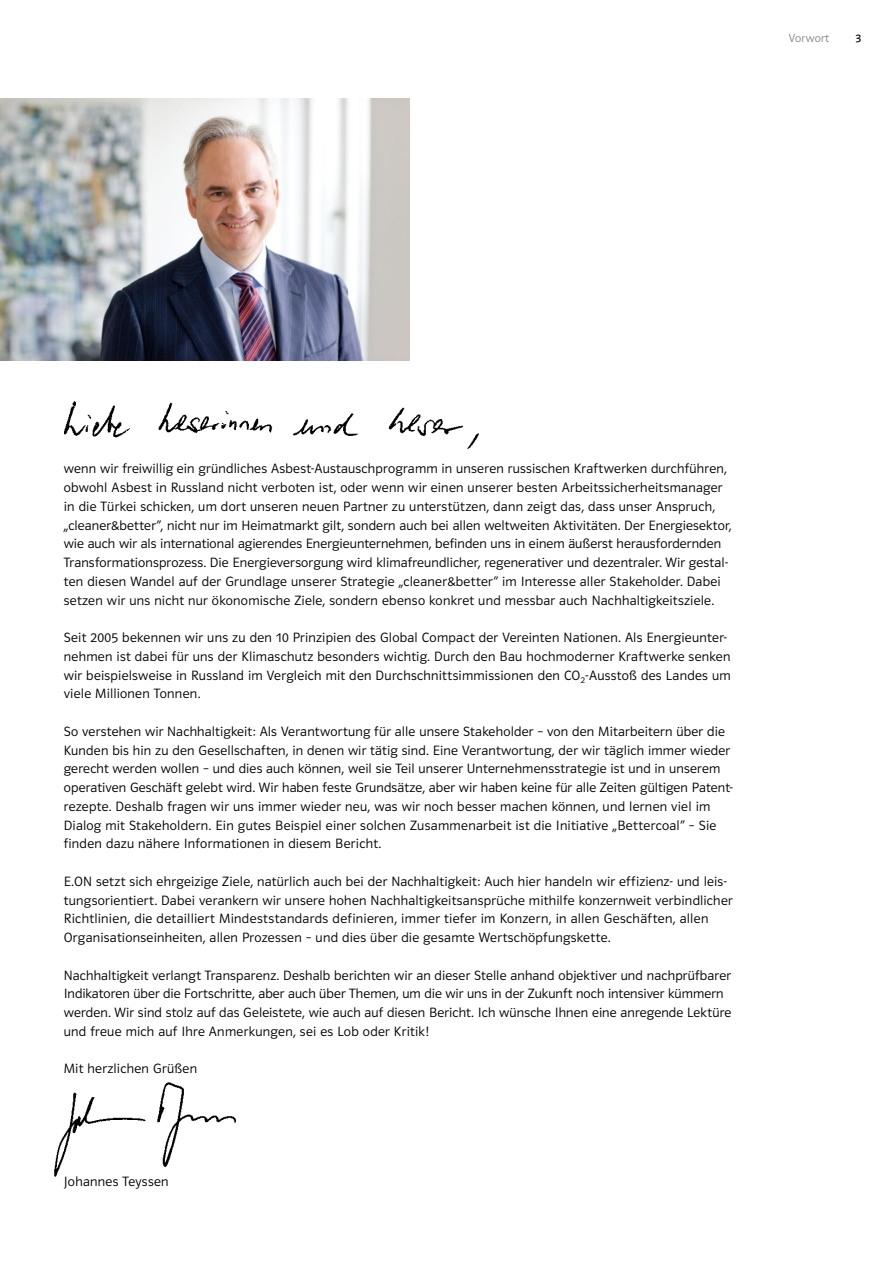
<style>
.page{position:relative;width:893px;height:1263px;background:#fff}
.page>*{position:absolute;margin:0;border:0;box-sizing:border-box;transform-origin:0 0}
.t1{font:13.95px/18.8px "Polo 11 Leicht";letter-spacing:.015em;color:#000}
.t2{font:12px "Polo 11 Leicht";letter-spacing:.015em;color:#878786}
.t3{font:12px "Polo 11 Buch";color:#000}
</style>
<div class="page">
<img style="left:0;top:98px;width:409px;height:263px">
<img style="left:54px;top:1082px;width:182px;height:95px">
<img style="left:64px;top:401px;width:415px;height:48px">
<p class="t2" style="left:789px;top:32px;width:42px">Vorwort</p>
<p class="t3" style="left:855px;top:32px;width:7px">3</p>
<p class="t1" style="left:64px;top:459px;width:669px">wenn wir freiwillig ein gründliches Asbest-Austauschprogramm in unseren russischen Kraftwerken durchführen, obwohl Asbest in Russland nicht verboten ist, oder wenn wir einen unserer besten Arbeitssicherheitsmanager in die Türkei schicken, um dort unseren neuen Partner zu unterstützen, dann zeigt das, dass unser Anspruch, „cleaner&amp;better“, nicht nur im Heimatmarkt gilt, sondern auch bei allen weltweiten Aktivitäten. Der Energiesektor, wie auch wir als international agierendes Energieunternehmen, befinden uns in einem äußerst herausfordernden Transformationsprozess. Die Energieversorgung wird klimafreundlicher, regenerativer und dezentraler. Wir gestal&shy;ten diesen Wandel auf der Grundlage unserer Strategie „cleaner&amp;better“ im Interesse aller Stakeholder. Dabei setzen wir uns nicht nur ökonomische Ziele, sondern ebenso konkret und messbar auch Nachhaltigkeitsziele.</p>
<p class="t1" style="left:64px;top:628px;width:668px">Seit 2005 bekennen wir uns zu den 10 Prinzipien des Global Compact der Vereinten Nationen. Als Energieunter&shy;nehmen ist dabei für uns der Klimaschutz besonders wichtig. Durch den Bau hochmoderner Kraftwerke senken wir beispielsweise in Russland im Vergleich mit den Durchschnittsimmissionen den CO<sub>2</sub>-Ausstoß des Landes um viele Millionen Tonnen.</p>
<p class="t1" style="left:64px;top:722px;width:671px">So verstehen wir Nachhaltigkeit: Als Verantwortung für alle unsere Stakeholder – von den Mitarbeitern über die Kunden bis hin zu den Gesellschaften, in denen wir tätig sind. Eine Verantwortung, der wir täglich immer wieder gerecht werden wollen – und dies auch können, weil sie Teil unserer Unternehmensstrategie ist und in unserem operativen Geschäft gelebt wird. Wir haben feste Grundsätze, aber wir haben keine für alle Zeiten gültigen Patent&shy;rezepte. Deshalb fragen wir uns immer wieder neu, was wir noch besser machen können, und lernen viel im Dialog mit Stakeholdern. Ein gutes Beispiel einer solchen Zusammenarbeit ist die Initiative „Bettercoal“ – Sie finden dazu nähere Informationen in diesem Bericht.</p>
<p class="t1" style="left:64px;top:872px;width:671px">E.ON setzt sich ehrgeizige Ziele, natürlich auch bei der Nachhaltigkeit: Auch hier handeln wir effizienz- und leis&shy;tungsorientiert. Dabei verankern wir unsere hohen Nachhaltigkeitsansprüche mithilfe konzernweit verbindlicher Richtlinien, die detailliert Mindeststandards definieren, immer tiefer im Konzern, in allen Geschäften, allen Organisationseinheiten, allen Prozessen – und dies über die gesamte Wertschöpfungskette.</p>
<p class="t1" style="left:64px;top:966px;width:669px">Nachhaltigkeit verlangt Transparenz. Deshalb berichten wir an dieser Stelle anhand objektiver und nachprüfbarer Indikatoren über die Fortschritte, aber auch über Themen, um die wir uns in der Zukunft noch intensiver kümmern werden. Wir sind stolz auf das Geleistete, wie auch auf diesen Bericht. Ich wünsche Ihnen eine anregende Lektüre und freue mich auf Ihre Anmerkungen, sei es Lob oder Kritik!</p>
<p class="t1" style="left:64px;top:1059px;width:135px">Mit herzlichen Grüßen</p>
<p class="t1" style="left:64px;top:1172px;width:106px">Johannes Teyssen</p>
</div>
